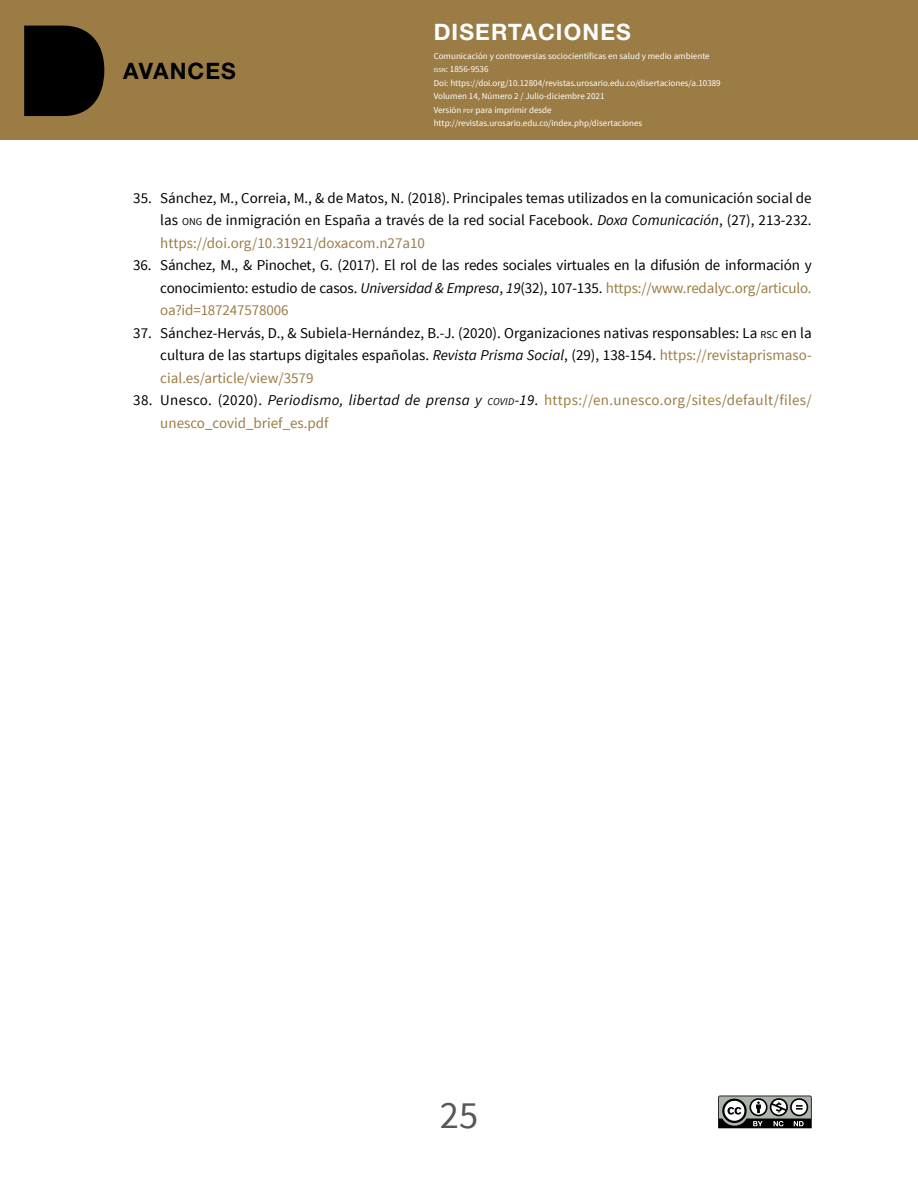
<style>
.page{position:relative;width:918px;height:1188px;background:#fff}
.page>*{position:absolute;margin:0;border:0;box-sizing:border-box;transform-origin:0 0}
.t1{font:38.4px "Source Sans Pro";color:#575756}
.t2{font:700 22.65px "Helvetica Neue LT Std";letter-spacing:.05em;color:#fff}
.t3{font:700 22.65px "Helvetica Neue LT Std";letter-spacing:.05em;color:#000}
.t4{font:15px/22.5px "Source Sans Pro";color:#000;text-align:justify}
.t5{font:15px/22.5px "Source Sans Pro";letter-spacing:.02em;color:#9c7c45}
.t6{font:9px/13.5px "Source Sans Pro";color:#fff}
.s1{font-size:6.3px}
.s2{font-size:10.5px}
.s3{font-style:italic}
.s4{color:#9c7c45}
.s5{color:#000}
.s6{font-style:italic;color:#000}
.s7{font-style:italic;font-size:10.5px;color:#000}
</style>
<div class="page">
<div style="left:0;top:0;width:918px;height:139px;background:#9c7c45"></div>
<svg style="left:24px;top:26px;width:80px;height:90px;background:#0e0b06"></svg>
<svg style="left:718px;top:1096px;width:94px;height:32px"></svg>
<h2 class="t3" style="left:123px;top:57px;width:114px">AVANCES</h2>
<h2 class="t2" style="left:434px;top:18px;width:199px">DISERTACIONES</h2>
<p class="t6" style="left:434px;top:49px;width:289px">Comunicación y controversias sociocientíficas en salud y medio ambiente <span class="s1">ISSN</span>: 1856-9536<br>Doi: https://doi.org/10.12804/revistas.urosario.edu.co/disertaciones/a.10389<br>Volumen 14, Número 2 / Julio-diciembre 2021<br>Versión <span class="s1">PDF</span> para imprimir desde http://revistas.urosario.edu.co/index.php/disertaciones</p>
<p class="t4" style="left:160px;top:187px;width:653px;text-indent:-27px">35. Sánchez, M., Correia, M., &amp; de Matos, N. (2018). Principales temas utilizados en la comunicación social de las <span class="s2">ONG</span> de inmigración en España a través de la red social Facebook. <span class="s3">Doxa Comunicación</span>, (27), 213-232. <span class="s4">https://doi.org/10.31921/doxacom.n27a10</span></p>
<p class="t4" style="left:160px;top:254px;width:653px;text-indent:-27px">36. Sánchez, M., &amp; Pinochet, G. (2017). El rol de las redes sociales virtuales en la difusión de información y conocimiento: estudio de casos. <span class="s3">Universidad &amp; Empresa</span>, <span class="s3">19</span>(32), 107-135. <span class="s4">https://www.redalyc.org/articulo. oa?id=187247578006</span></p>
<p class="t4" style="left:160px;top:322px;width:653px;text-indent:-27px">37. Sánchez-Hervás, D., &amp; Subiela-Hernández, B.-J. (2020). Organizaciones nativas responsables: La <span class="s2">RSC</span> en la cultura de las startups digitales españolas. <span class="s3">Revista Prisma Social</span>, (29), 138-154. <span class="s4">https://revistaprismaso&shy;cial.es/article/view/3579</span></p>
<p class="t5" style="left:160px;top:389px;width:653px;text-indent:-27px"><span class="s5">38. Unesco. (2020).</span> <span class="s6">Periodismo, libertad de prensa y</span> <span class="s7">COVID</span><span class="s6">-19</span><span class="s5">.</span> https://en.unesco.org/sites/default/files/ unesco_covid_brief_es.pdf</p>
<h1 class="t1" style="left:440px;top:1092px;width:40px">25</h1>
</div>
